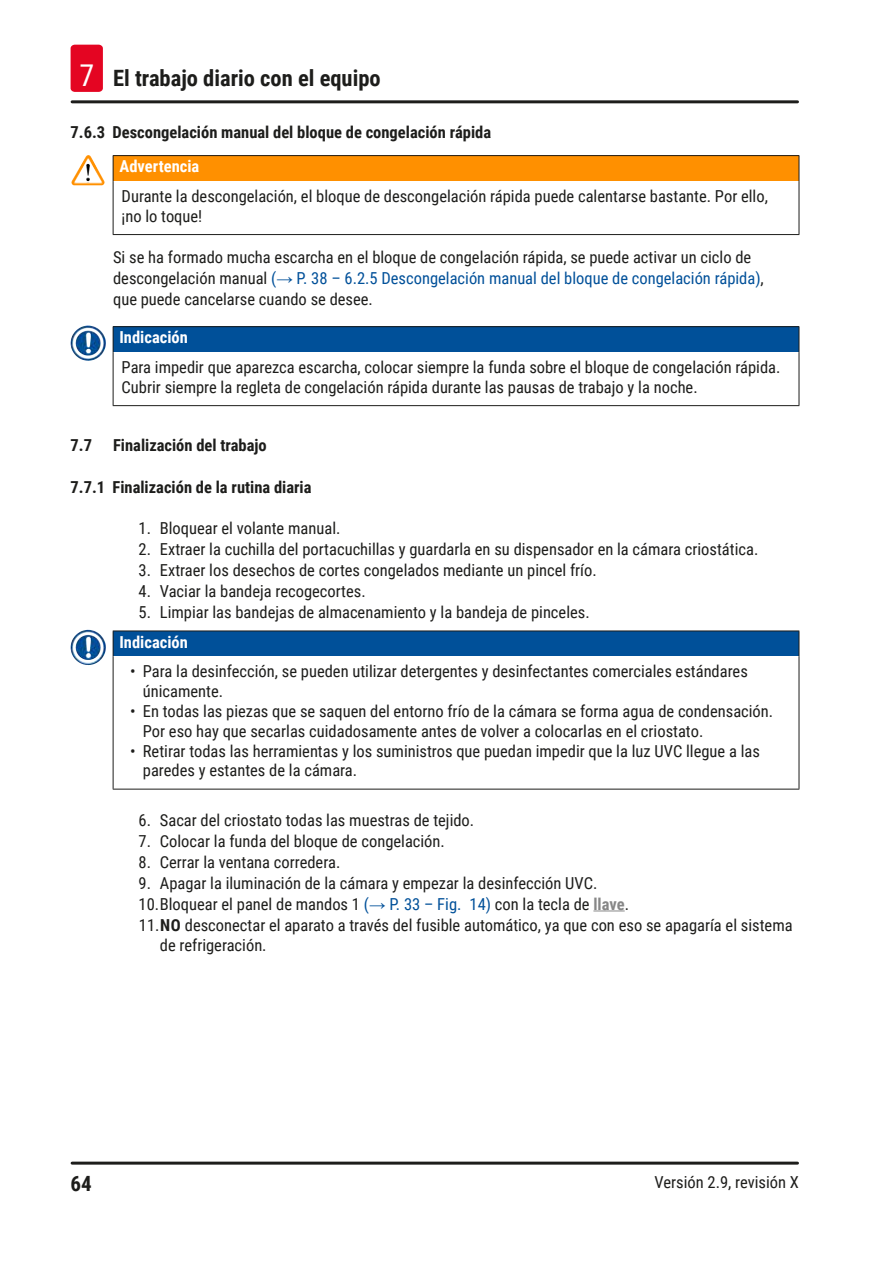
<style>
.page{position:relative;width:893px;height:1263px;background:#fff}
.page>*{position:absolute;margin:0;border:0;box-sizing:border-box;transform-origin:0 0}
.t1{font:700 22.5px "Roboto Condensed";color:#1d1d1b}
.t2{font:700 21px "Roboto Condensed";color:#1d1d1b}
.Description_text{font:16.5px/20.9px "Roboto Condensed";color:#1d1d1b}
.Source_of_danger{font:16.5px/19.8px "Roboto Condensed";color:#1d1d1b}
.t3{font:700 16.5px "Roboto Condensed";color:#1d1d1b}
.Signalword__no_use_a{font:700 16.5px "Roboto Condensed";color:#fff}
.s1{font-weight:400;font-size:30px;color:#fff}
.s2{color:#005099}
.s3{font-family:"Arial";color:#005099}
.s4{font-weight:700;color:#878787}
.s5{font-weight:700}
</style>
<div class="page">
<hr style="left:72px;top:1161px;width:725px;height:3px;background:#1d1d1b">
<hr style="left:72px;top:100px;width:725px;height:3px;background:#1d1d1b">
<div style="left:71px;top:45px;width:32px;height:47px;background:#e40522;border-radius:4px"></div>
<hr style="left:593px;top:910px;width:32px;height:1px;background:#878787">
<div style="left:113px;top:156px;width:686px;height:25px;background:#ff9000"></div>
<hr style="left:113px;top:181px;width:1px;height:53px;background:#1d1d1b">
<hr style="left:799px;top:181px;width:1px;height:53px;background:#1d1d1b">
<hr style="left:113px;top:234px;width:686px;height:1px;background:#1d1d1b">
<hr style="left:113px;top:155px;width:686px;height:1px;background:#1d1d1b">
<svg style="left:113px;top:156px;width:1px;height:25px"></svg>
<svg style="left:799px;top:156px;width:1px;height:25px"></svg>
<img style="left:74px;top:155px;width:14px;height:23px">
<div style="left:113px;top:327px;width:686px;height:25px;background:#005099"></div>
<hr style="left:113px;top:352px;width:1px;height:53px;background:#1d1d1b">
<hr style="left:799px;top:352px;width:1px;height:53px;background:#1d1d1b">
<hr style="left:113px;top:405px;width:686px;height:1px;background:#1d1d1b">
<hr style="left:113px;top:326px;width:686px;height:1px;background:#1d1d1b">
<svg style="left:113px;top:327px;width:1px;height:25px"></svg>
<svg style="left:799px;top:327px;width:1px;height:25px"></svg>
<img style="left:71px;top:326px;width:26px;height:35px">
<div style="left:113px;top:631px;width:686px;height:25px;background:#005099"></div>
<hr style="left:113px;top:656px;width:1px;height:133px;background:#1d1d1b">
<hr style="left:799px;top:656px;width:1px;height:133px;background:#1d1d1b">
<hr style="left:113px;top:789px;width:686px;height:1px;background:#1d1d1b">
<hr style="left:113px;top:631px;width:686px;height:1px;background:#1d1d1b">
<svg style="left:113px;top:631px;width:1px;height:25px"></svg>
<svg style="left:799px;top:631px;width:1px;height:25px"></svg>
<img style="left:71px;top:630px;width:26px;height:35px">
<h1 class="t1" style="left:79px;top:63px;width:303px"><span class="s1">7</span> El trabajo diario con el equipo</h1>
<p class="t3" style="left:71px;top:121px;width:422px">7.6.3 Descongelación manual del bloque de congelación rápida</p>
<p class="Signalword__no_use_a" style="left:119px;top:155px;width:81px">Advertencia</p>
<p class="Source_of_danger" style="left:122px;top:186px;width:648px">Durante la descongelación, el bloque de descongelación rápida puede calentarse bastante. Por ello, ¡no lo toque!</p>
<p class="Description_text" style="left:113px;top:246px;width:652px">Si se ha formado mucha escarcha en el bloque de congelación rápida, se puede activar un ciclo de descongelación manual <span class="s2">(</span><span class="s3">→</span> <span class="s2">P. 38 – 6.2.5 Descongelación manual del bloque de congelación rápida)</span>, que puede cancelarse cuando se desee.</p>
<p class="Signalword__no_use_a" style="left:119px;top:326px;width:70px">Indicación</p>
<p class="Source_of_danger" style="left:122px;top:357px;width:660px">Para impedir que aparezca escarcha, colocar siempre la funda sobre el bloque de congelación rápida.<br>Cubrir siempre la regleta de congelación rápida durante las pausas de trabajo y la noche.</p>
<p class="t3" style="left:71px;top:434px;width:23px">7.7</p>
<p class="t3" style="left:113px;top:434px;width:155px">Finalización del trabajo</p>
<p class="t3" style="left:71px;top:475px;width:242px">7.7.1 Finalización de la rutina diaria</p>
<p class="Description_text" style="left:139px;top:517px;width:203px">1. Bloquear el volante manual.</p>
<p class="Description_text" style="left:139px;top:538px;width:621px">2. Extraer la cuchilla del portacuchillas y guardarla en su dispensador en la cámara criostática.</p>
<p class="Description_text" style="left:139px;top:559px;width:460px">3. Extraer los desechos de cortes congelados mediante un pincel frío.</p>
<p class="Description_text" style="left:139px;top:580px;width:229px">4. Vaciar la bandeja recogecortes.</p>
<p class="Description_text" style="left:139px;top:601px;width:453px">5. Limpiar las bandejas de almacenamiento y la bandeja de pinceles.</p>
<p class="Signalword__no_use_a" style="left:119px;top:630px;width:70px">Indicación</p>
<p class="Description_text" style="left:143px;top:661px;width:606px;line-height:19.8px;text-indent:-13px">• Para la desinfección, se pueden utilizar detergentes y desinfectantes comerciales estándares únicamente.</p>
<p class="Description_text" style="left:143px;top:701px;width:632px;line-height:19.8px;text-indent:-13px">• En todas las piezas que se saquen del entorno frío de la cámara se forma agua de condensación.<br>Por eso hay que secarlas cuidadosamente antes de volver a colocarlas en el criostato.</p>
<p class="Description_text" style="left:143px;top:740px;width:619px;line-height:19.8px;text-indent:-13px">• Retirar todas las herramientas y los suministros que puedan impedir que la luz UVC llegue a las paredes y estantes de la cámara.</p>
<p class="Description_text" style="left:139px;top:809px;width:337px">6. Sacar del criostato todas las muestras de tejido.</p>
<p class="Description_text" style="left:139px;top:830px;width:308px">7. Colocar la funda del bloque de congelación.</p>
<p class="Description_text" style="left:139px;top:851px;width:203px">8. Cerrar la ventana corredera.</p>
<p class="Description_text" style="left:139px;top:872px;width:460px">9. Apagar la iluminación de la cámara y empezar la desinfección UVC.</p>
<p class="Description_text" style="left:139px;top:893px;width:492px">10.Bloquear el panel de mandos 1 <span class="s2">(</span><span class="s3">→</span> <span class="s2">P. 33 – Fig. 14)</span> con la tecla de <span class="s4">llave</span>.</p>
<p class="Description_text" style="left:160px;top:914px;width:634px;text-indent:-21px">11.<span class="s5">NO</span> desconectar el aparato a través del fusible automático, ya que con eso se apagaría el sistema de refrigeración.</p>
<p class="t2" style="left:71px;top:1169px;width:23px">64</p>
<p class="Description_text" style="left:655px;top:1171px;width:146px">Versión 2.9, revisión X</p>
</div>
